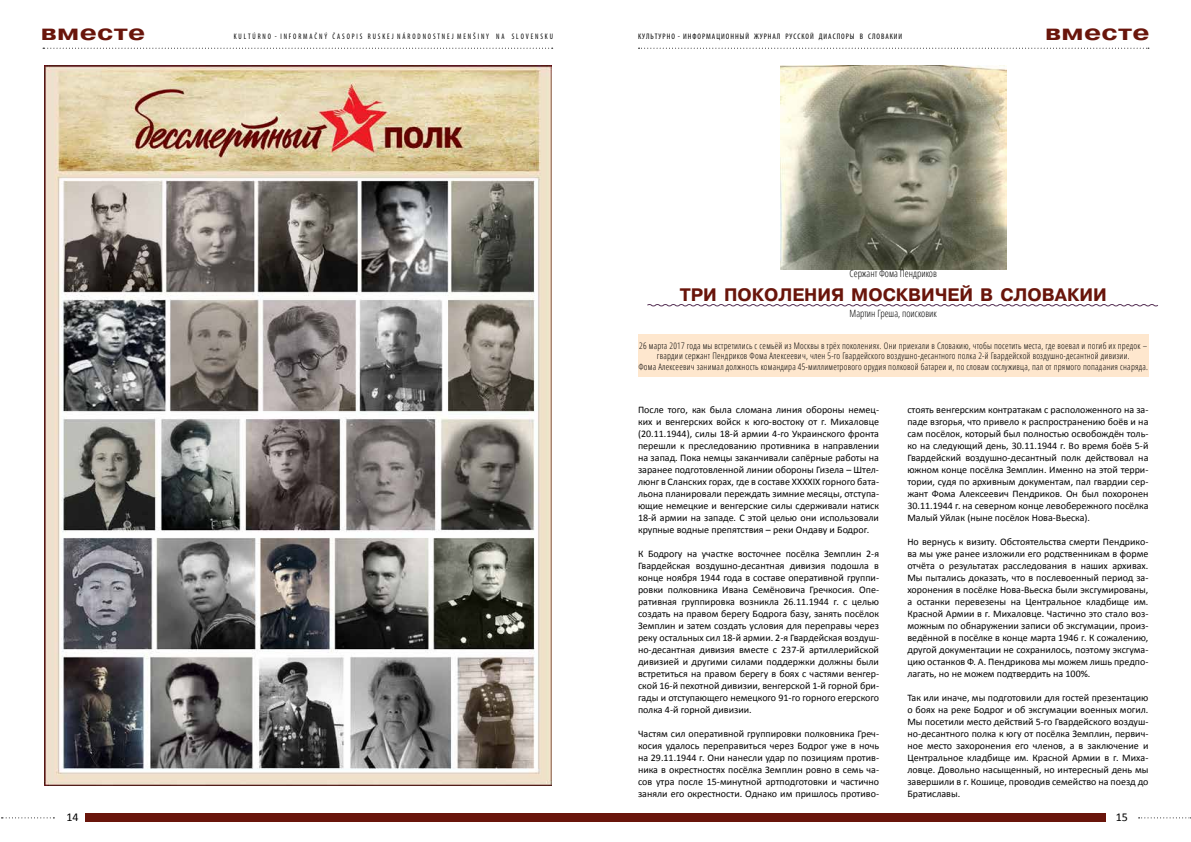
<style>
.page{position:relative;width:1191px;height:842px;background:#fff}
.page>*{position:absolute;margin:0;border:0;box-sizing:border-box;transform-origin:0 0}
.t1{font:700 22px "Pragmatica CTT";letter-spacing:.01em;color:#69150b;scale:1.25 1}
.t2{font:700 18px "Pragmatica CTT";color:#69150b}
.t3{font:12px "Calibri";color:#000}
.t4{font:10px/12px "Calibri";color:#000;text-align:justify}
.t5{font:300 condensed 10px "Open Sans";color:#000}
.t6{font:300 condensed 9px/10.8px "Open Sans";letter-spacing:.025em;color:#000;text-align:center}
.t7{font:condensed 8px "Myriad Pro";letter-spacing:.12em;color:#000;scale:.9 1}
.t8{font:condensed 8px "Myriad Pro";letter-spacing:.12em;color:#000}
</style>
<div class="page">
<svg style="left:638px;top:48px;width:511px;height:1px"></svg>
<svg style="left:43px;top:48px;width:510px;height:1px"></svg>
<svg style="left:1138px;top:817px;width:53px;height:1px"></svg>
<svg style="left:1px;top:817px;width:53px;height:1px"></svg>
<div style="left:595px;top:814px;width:510px;height:8px;background:#69150b"></div>
<div style="left:85px;top:814px;width:510px;height:8px;background:#69150b"></div>
<img style="left:780px;top:65px;width:226px;height:204px">
<div style="left:638px;top:334px;width:510px;height:43px;background:#fee7ce"></div>
<svg style="left:647px;top:304px;width:511px;height:3px"></svg>
<img style="left:44px;top:65px;width:507px;height:720px">
<h1 class="t1" style="left:41px;top:20px;width:85px">вместе</h1>
<p class="t7" style="left:234px;top:32px;width:356px">K U L T Ú R N O - I N F O R M A Č N Ý Č A S O P I S R U S K E J N Á R O D N O S T N E J M E N Š I N Y N A S L O V E N S K U</p>
<p class="t8" style="left:638px;top:32px;width:266px">КУЛЬТУРНО - ИНФОРМАЦИОННЫЙ ЖУРНАЛ РУССКОЙ ДИАСПОРЫ В СЛОВАКИИ</p>
<h1 class="t1" style="left:1045px;top:20px;width:85px">вместе</h1>
<p class="t5" style="left:849px;top:266px;width:89px">Сержант Фома Пендриков</p>
<h2 class="t2" style="left:679px;top:284px;width:428px">ТРИ ПОКОЛЕНИЯ МОСКВИЧЕЙ В СЛОВАКИИ</h2>
<p class="t5" style="left:849px;top:307px;width:89px">Мартин Греша, поисковик</p>
<p class="t6" style="left:638px;top:340px;width:511px">26 марта 2017 года мы встретились с семьёй из Москвы в трёх поколениях. Они приехали в Словакию, чтобы посетить места, где воевал и погиб их предок – гвардии сержант Пендриков Фома Алексеевич, член 5-го Гвардейского воздушно-десантного полка 2-й Гвардейской воздушно-десантной дивизии.<br>Фома Алексеевич занимал должность командира 45-миллиметрового орудия полковой батареи и, по словам сослуживца, пал от прямого попадания снаряда.</p>
<p class="t4" style="left:638px;top:403px;width:242px">После того, как была сломана линия обороны немец&shy;ких и венгерских войск к юго-востоку от г. Михаловце (20.11.1944), силы 18-й армии 4-го Украинского фронта перешли к преследованию противника в направлении на запад. Пока немцы заканчивали сапёрные работы на заранее подготовленной линии обороны Гизела – Штел&shy;люнг в Сланских горах, где в составе XXXXIX горного бата&shy;льона планировали переждать зимние месяцы, отступа&shy;ющие немецкие и венгерские силы сдерживали натиск 18-й армии на западе. С этой целью они использовали крупные водные препятствия – реки Ондаву и Бодрог.</p>
<p class="t4" style="left:638px;top:547px;width:242px">К Бодрогу на участке восточнее посёлка Земплин 2-я Гвардейская воздушно-десантная дивизия подошла в конце ноября 1944 года в составе оперативной группи&shy;ровки полковника Ивана Семёновича Гречкосия. Опе&shy;ративная группировка возникла 26.11.1944 г. с целью создать на правом берегу Бодрога базу, занять посёлок Земплин и затем создать условия для переправы через реку остальных сил 18-й армии. 2-я Гвардейская воздуш&shy;но-десантная дивизия вместе с 237-й артиллерийской дивизией и другими силами поддержки должны были встретиться на правом берегу в боях с частями венгер&shy;ской 16-й пехотной дивизии, венгерской 1-й горной бри&shy;гады и отступающего немецкого 91-го горного егерского полка 4-й горной дивизии.</p>
<p class="t4" style="left:638px;top:727px;width:242px">Частям сил оперативной группировки полковника Греч&shy;косия удалось переправиться через Бодрог уже в ночь на 29.11.1944 г. Они нанесли удар по позициям против&shy;ника в окрестностях посёлка Земплин ровно в семь ча&shy;сов утра после 15-минутной артподготовки и частично заняли его окрестности. Однако им пришлось противо-</p>
<p class="t4" style="left:907px;top:403px;width:242px">стоять венгерским контратакам с расположенного на за&shy;паде взгорья, что привело к распространению боёв и на сам посёлок, который был полностью освобождён толь&shy;ко на следующий день, 30.11.1944 г. Во время боёв 5-й Гвардейский воздушно-десантный полк действовал на южном конце посёлка Земплин. Именно на этой терри&shy;тории, судя по архивным документам, пал гвардии сер&shy;жант Фома Алексеевич Пендриков. Он был похоронен 30.11.1944 г. на северном конце левобережного посёлка Малый Уйлак (ныне посёлок Нова-Вьеска).</p>
<p class="t4" style="left:907px;top:535px;width:242px">Но вернусь к визиту. Обстоятельства смерти Пендрико&shy;ва мы уже ранее изложили его родственникам в форме отчёта о результатах расследования в наших архивах.<br>Мы пытались доказать, что в послевоенный период за&shy;хоронения в посёлке Нова-Вьеска были эксгумированы, а останки перевезены на Центральное кладбище им.<br>Красной Армии в г. Михаловце. Частично это стало воз&shy;можным по обнаружении записи об эксгумации, произ&shy;ведённой в посёлке в конце марта 1946 г. К сожалению, другой документации не сохранилось, поэтому эксгума&shy;цию останков Ф. А. Пендрикова мы можем лишь предпо&shy;лагать, но не можем подтвердить на 100%.</p>
<p class="t4" style="left:907px;top:691px;width:242px">Так или иначе, мы подготовили для гостей презентацию о боях на реке Бодрог и об эксгумации военных могил.<br>Мы посетили место действий 5-го Гвардейского воздуш&shy;но-десантного полка к югу от посёлка Земплин, первич&shy;ное место захоронения его членов, а в заключение и Центральное кладбище им. Красной Армии в г. Миха&shy;ловце. Довольно насыщенный, но интересный день мы завершили в г. Кошице, проводив семейство на поезд до Братиславы.</p>
<p class="t3" style="left:67px;top:809px;width:14px">14</p>
<p class="t3" style="left:1115px;top:809px;width:14px">15</p>
</div>
